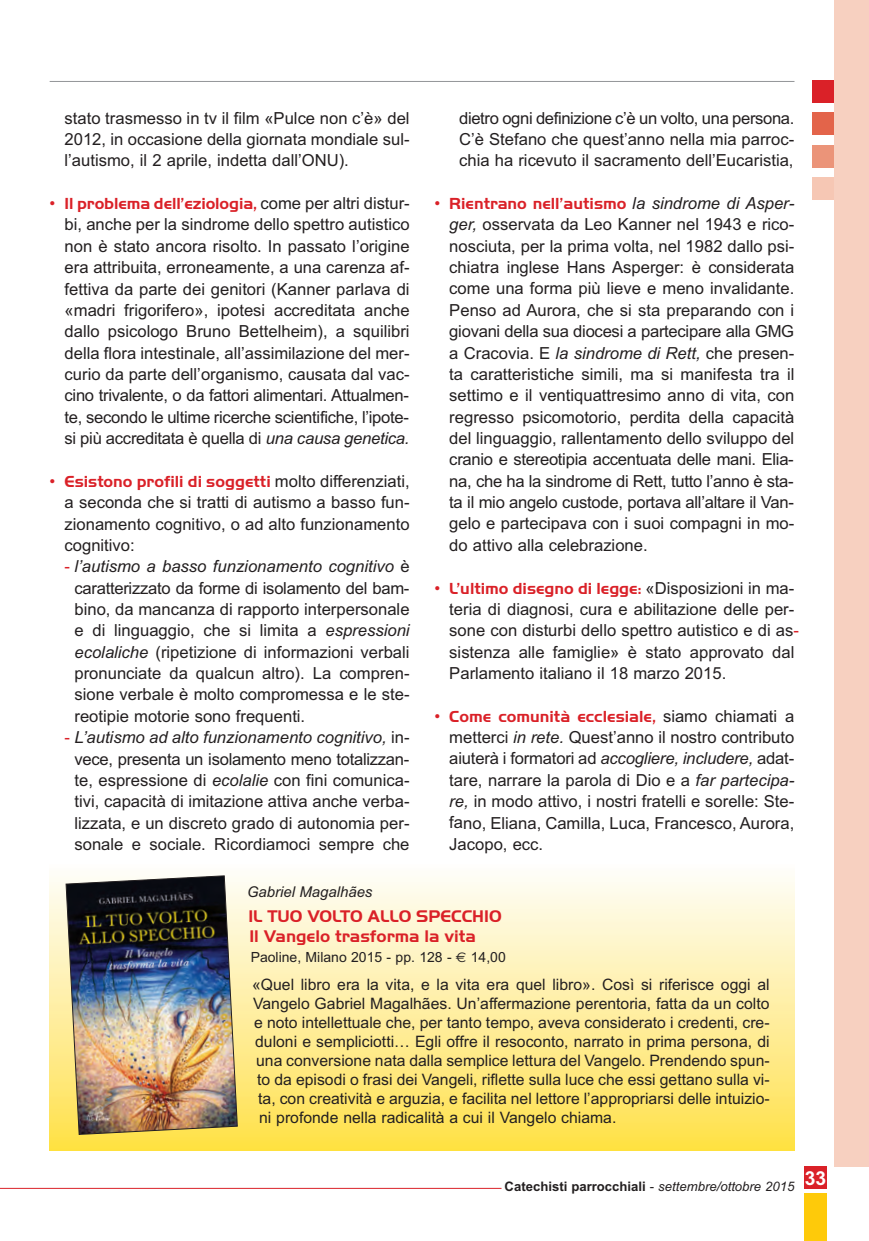
<style>
.page{position:relative;width:869px;height:1241px;background:#fff}
.page>*{position:absolute;margin:0;border:0;box-sizing:border-box;transform-origin:0 0}
.t1{font:700 17.5px/20.1px "Handel Got D";color:#da2128}
.t2{font:16.62px/21.3px "Arial";color:#231f20;text-align:justify}
.t3{font:700 16.62px "Handel Got D";color:#da2128}
.t4{font:15.75px "Arial";color:#231f20}
.t5{font:italic 14.88px "Arial";color:#231f20}
.t6{font:14px "Arial";color:#231f20}
.t7{font:700 13.12px "Arial";color:#231f20}
.s1{font-family:"Arial";font-weight:400}
.s2{font-family:"Arial";font-weight:400;color:#231f20}
.s3{font-style:italic}
.s4{color:#da2128}
.s5{font-family:"Arial";font-weight:400;font-style:italic;color:#231f20}
.s6{font-family:"Euro Sans"}
.s7{font-weight:400}
.s8{font-weight:400;font-style:italic}
</style>
<div class="page">
<div style="left:50px;top:864px;width:744px;height:285px;background:linear-gradient(to bottom,#fefefd,#ffe14b)"></div>
<hr style="left:0;top:1187px;width:501px;height:1px;background:#da2128">
<div style="left:811px;top:177px;width:22px;height:22px;background:#f6c7b4"></div>
<div style="left:811px;top:145px;width:22px;height:22px;background:#eb9479"></div>
<div style="left:811px;top:113px;width:22px;height:22px;background:#e3644a"></div>
<div style="left:811px;top:80px;width:22px;height:23px;background:#da2128"></div>
<div style="left:804px;top:1193px;width:22px;height:47px;background:#feca0a"></div>
<div style="left:804px;top:1166px;width:22px;height:22px;background:#da2128"></div>
<div style="left:833px;top:0;width:35px;height:1166px;background:#f7d0c0"></div>
<hr style="left:50px;top:81px;width:744px;height:1px;background:#939598">
<img style="left:65px;top:874px;width:173px;height:261px">
<p class="t2" style="left:64px;top:107px;width:346px">stato trasmesso in tv il film «Pulce non c’è» del 2012, in occasione della giornata mondiale sul&shy;l’autismo, il 2 aprile, indetta dall’ONU).</p>
<p class="t3" style="left:50px;top:194px;width:361px"><span class="s1">•</span> Il problema dell’eziologia, <span class="s2">come per altri distur -</span></p>
<p class="t2" style="left:64px;top:214px;width:346px">bi, anche per la sindrome dello spettro autistico non è stato ancora risolto. In passato l’origine era attribuita, erroneamente, a una carenza af&shy;fettiva da parte dei genitori (Kanner parlava di «madri frigorifero», ipotesi accreditata anche dallo psicologo Bruno Bettelheim), a squilibri della flora intestinale, all’assimilazione del mer&shy;curio da parte dell’organismo, causata dal vac&shy;cino trivalente, o da fattori alimentari. Attual men - te, secondo le ultime ricerche scientifiche, l’ipote - si più accreditata è quella di <span class="s3">una causa genetica.</span></p>
<p class="t3" style="left:50px;top:471px;width:361px"><span class="s1">•</span> Esistono profili di soggetti <span class="s2">molto differenziati,</span></p>
<p class="t2" style="left:64px;top:491px;width:346px">a seconda che si tratti di autismo a basso fun&shy;zionamento cognitivo, o ad alto funzionamento cognitivo:</p>
<p class="t2" style="left:74px;top:555px;width:336px;text-indent:-10px"><span class="s4">-</span> <span class="s3">l’autismo a basso funzionamento cognitivo</span> è caratterizzato da forme di isolamento del bam - bino, da mancanza di rapporto interpersonale e di linguaggio, che si limita a <span class="s3">espressioni ecolaliche</span> (ripetizione di informazioni verbali pronunciate da qualcun altro). La compren&shy;sione verbale è molto compromessa e le ste&shy;reotipie motorie sono frequenti.</p>
<p class="t2" style="left:64px;top:726px;width:346px;text-align:center"><span class="s4">-</span> <span class="s3">L’autismo ad alto funzionamento cognitivo,</span> in&shy;vece, presenta un isolamento meno totalizzan - te, espressione di <span class="s3">ecolalie</span> con fini comunica&shy;tivi, capacità di imitazione attiva anche verba&shy;lizzata, e un discreto grado di autonomia per&shy;sonale e sociale. Ricordiamoci sempre che</p>
<p class="t2" style="left:459px;top:107px;width:336px">dietro ogni definizione c’è un volto, una persona.<br>C’è Stefano che quest’anno nella mia parroc&shy;chia ha ricevuto il sacramento dell’Eucaristia,</p>
<p class="t3" style="left:434px;top:193px;width:361px"><span class="s1">•</span> Rientrano nell’autismo <span class="s5">la sindrome di Asper -</span></p>
<p class="t2" style="left:449px;top:214px;width:346px"><span class="s3">ger,</span> osservata da Leo Kanner nel 1943 e rico&shy;nosciuta, per la prima volta, nel 1982 dallo psi&shy;chiatra inglese Hans Asperger: è considerata come una forma più lieve e meno invalidante.<br>Penso ad Aurora, che si sta preparando con i giovani della sua diocesi a partecipare alla GMG a Cracovia. E <span class="s3">la sindrome di Rett,</span> che presen&shy;ta caratteristiche simili, ma si manifesta tra il settimo e il ventiquattresimo anno di vita, con regresso psicomotorio, perdita della capacità del linguaggio, rallentamento dello sviluppo del cranio e stereotipia accentuata delle mani. Elia - na, che ha la sindrome di Rett, tutto l’anno è sta - ta il mio angelo custode, portava all’altare il Van - gelo e partecipava con i suoi compagni in mo&shy;do attivo alla celebrazione.</p>
<p class="t3" style="left:434px;top:578px;width:361px"><span class="s1">•</span> L’ultimo disegno di legge: <span class="s2">«Disposizioni in ma-</span></p>
<p class="t2" style="left:449px;top:598px;width:351px;text-align:left">teria di diagnosi, cura e abilitazione delle per&shy;sone con disturbi dello spettro autistico e di as&shy;sistenza alle famiglie» è stato approvato dal Parlamento italiano il 18 marzo 2015.</p>
<p class="t3" style="left:434px;top:706px;width:361px"><span class="s1">•</span> Come comunità ecclesiale, <span class="s2">siamo chiamati a</span></p>
<p class="t2" style="left:449px;top:726px;width:346px">metterci <span class="s3">in rete.</span> Quest’anno il nostro contributo aiuterà i formatori ad <span class="s3">accogliere, includere,</span> adat - tare, narrare la parola di Dio e a <span class="s3">far partecipa&shy;re,</span> in modo attivo, i nostri fratelli e sorelle: Ste - fa no, Eliana, Camilla, Luca, Francesco, Au ro ra, Jacopo, ecc.</p>
<p class="t5" style="left:247px;top:882px;width:127px">Gabriel Magalhães</p>
<p class="t1" style="left:248px;top:905px;width:255px">IL TUO VOLTO ALLO SPECCHIO<br>Il Vangelo trasforma la vita</p>
<p class="t6" style="left:250px;top:948px;width:256px">Paoline, Milano 2015 - pp. 128 - <span class="s6">€</span> 14,00</p>
<p class="t4" style="left:252px;top:975px;width:518px">«Quel libro era la vita, e la vita era quel libro». Così si riferisce oggi al</p>
<p class="t4" style="left:253px;top:994px;width:517px">Vangelo Ga briel Magalhães. Un’affermazione perentoria, fatta da un colto</p>
<p class="t4" style="left:254px;top:1013px;width:516px">e noto intellettuale che, per tanto tempo, aveva considerato i credenti, cre-</p>
<p class="t4" style="left:255px;top:1032px;width:515px">duloni e sempliciotti… Egli offre il resoconto, narrato in prima persona, di</p>
<p class="t4" style="left:256px;top:1051px;width:515px">una conversione nata dalla semplice lettura del Vangelo. Prendendo spun-</p>
<p class="t4" style="left:257px;top:1069px;width:514px">to da episodi o frasi dei Vangeli, riflette sulla luce che essi gettano sulla vi-</p>
<p class="t4" style="left:258px;top:1088px;width:513px">ta, con creatività e arguzia, e facilita nel lettore l’appropriarsi delle intuizio-</p>
<p class="t4" style="left:259px;top:1107px;width:358px">ni profonde nella radicalità a cui il Vangelo chiama.</p>
<p class="t7" style="left:504px;top:1178px;width:323px">Catechisti parrocchiali <span class="s7">-</span> <span class="s8">settembre/ottobre 2015</span> <sup>33</sup></p>
</div>
